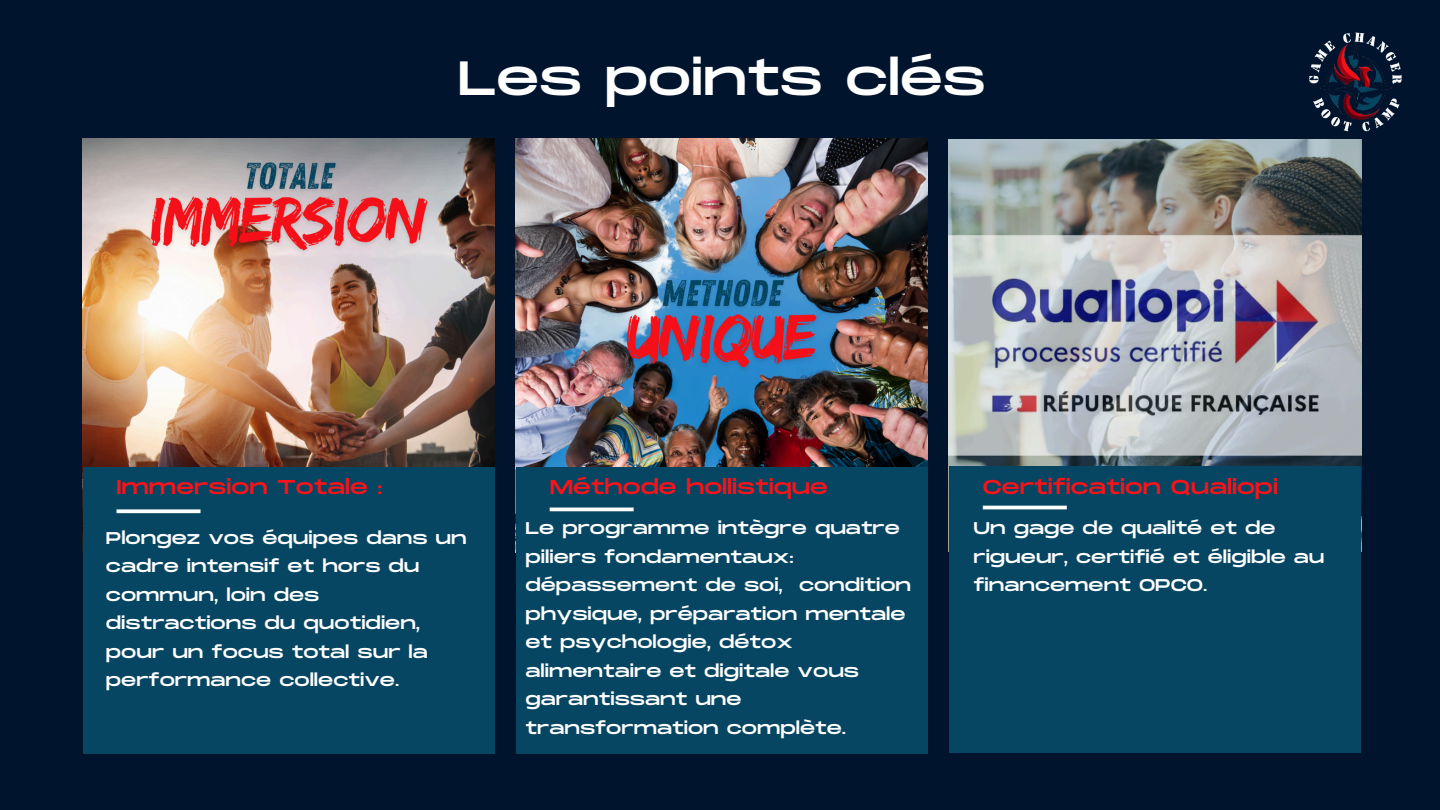
<style>
.page{position:relative;width:1440px;height:810px;background:#00152d}
.page>*{position:absolute;margin:0;border:0;box-sizing:border-box;transform-origin:0 0}
.t1{font:48px "Monument Extended";color:#fff}
.t2{font:20px "Monument Extended";color:#f8131a}
.t3{font:17px/28.5px "Monument Extended";color:#fff}
</style>
<div class="page">
<img style="left:83px;top:138px;width:411px;height:329px">
<div style="left:83px;top:467px;width:411px;height:286px;background:#064662"></div>
<img style="left:516px;top:139px;width:412px;height:414px">
<div style="left:516px;top:467px;width:411px;height:286px;background:#064662"></div>
<svg style="left:550px;top:507px;width:84px;height:1px"></svg>
<img style="left:949px;top:139px;width:412px;height:413px">
<div style="left:949px;top:467px;width:411px;height:286px;background:#064662"></div>
<hr style="left:983px;top:506px;width:84px;height:3px;background:#fff">
<img style="left:1309px;top:32px;width:93px;height:100px">
<hr style="left:550px;top:508px;width:84px;height:3px;background:#fff">
<svg style="left:117px;top:509px;width:84px;height:4px"></svg>
<p class="t1" style="left:458px;top:52px;width:529px">Les points clés</p>
<h2 class="t2" style="left:116px;top:476px;width:268px">Immersion Totale :</h2>
<p class="t2" style="left:550px;top:476px;width:280px">Méthode hollistique</p>
<p class="t3" style="left:526px;top:515px;width:376px">Le programme intègre quatre piliers fondamentaux:</p>
<p class="t3" style="left:526px;top:572px;width:387px">dépassement de soi, condition physique, préparation mentale et psychologie, détox alimentaire et digitale vous garantissant une transformation complète.</p>
<p class="t3" style="left:106px;top:524px;width:362px">Plongez vos équipes dans un cadre intensif et hors du commun, loin des distractions du quotidien, pour un focus total sur la performance collective.</p>
<p class="t2" style="left:983px;top:476px;width:297px">Certification Qualiopi</p>
<h2 class="t3" style="left:973px;top:515px;width:353px">Un gage de qualité et de rigueur, certifié et éligible au financement OPCO.</h2>
</div>
